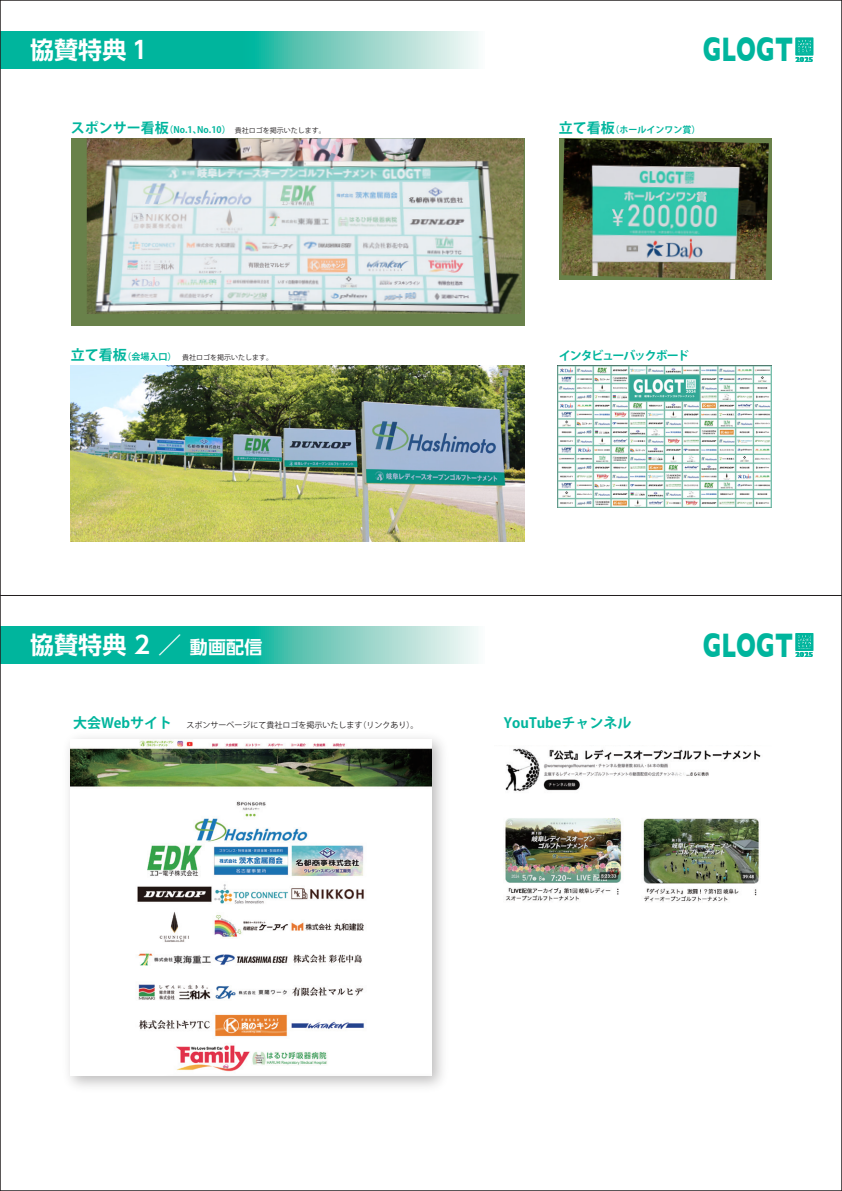
<style>
.page{position:relative;width:842px;height:1191px;background:#fff}
.page>*{position:absolute;margin:0;border:0;box-sizing:border-box;transform-origin:0 0}
.t1{font:700 34.7px "Gill Sans";color:#00b59d;scale:.68 1}
.t2{font:700 24px "UD Shin Go Pro De";letter-spacing:.005em;color:#fff}
.t3{font:700 14px "Koz Go Pr 6 N";color:#00b59d}
.t4{font:700 12px "Koz Go Pr 6 N";letter-spacing:-.105em;color:#00b59d}
.t5{font:700 9px "Koz Go Pr 6 N";color:#00b59d}
.t6{font:8px "Koz Go Pr 6 N";color:#231f20}
.t7{font:700 7.4px "Gill Sans";color:#00b59d}
.t8{font:7px "Koz Go Pr 6 N";color:#231f20}
.s1{font-size:14px}
.s2{font-weight:700;font-size:14px;color:#00b59d}
.s3{font-weight:700;font-size:9px;color:#00b59d}
.s4{font-size:18px}
</style>
<div class="page">
<svg style="left:796px;top:38px;width:17px;height:17px"></svg>
<svg style="left:2px;top:31px;width:476px;height:37px;background:#43c4b2"></svg>
<div style="left:71px;top:138px;width:453px;height:188px;background:#69814a"></div>
<img style="left:87px;top:138px;width:437px;height:176px">
<img style="left:557px;top:365px;width:214px;height:143px">
<img style="left:71px;top:365px;width:453px;height:176px">
<div style="left:559px;top:138px;width:212px;height:142px;background:#69814a"></div>
<img style="left:561px;top:139px;width:208px;height:141px">
<svg style="left:796px;top:633px;width:17px;height:18px"></svg>
<svg style="left:2px;top:626px;width:476px;height:37px;background:#43c4b2"></svg>
<img style="left:68px;top:737px;width:375px;height:350px">
<img style="left:71px;top:739px;width:361px;height:336px">
<img style="left:505px;top:818px;width:117px;height:83px">
<img style="left:643px;top:818px;width:116px;height:84px">
<img style="left:505px;top:748px;width:256px;height:44px">
<h2 class="t2" style="left:30px;top:30px;width:119px">協賛特典 1</h2>
<h1 class="t1" style="left:703px;top:22px;width:134px">GLOGT</h1>
<p class="t7" style="left:795px;top:53px;width:19px">2025</p>
<p class="t5" style="left:71px;top:124px;width:161px"><span class="s1">スポンサー看板</span>（No.1、No.10）</p>
<p class="t8" style="left:235px;top:126px;width:92px">貴社ロゴを掲示いたします。</p>
<p class="t5" style="left:559px;top:124px;width:143px"><span class="s1">立て看板</span>（ホールインワン賞）</p>
<p class="t8" style="left:71px;top:353px;width:204px"><span class="s2">立て看板</span><span class="s3">（会場入口）</span> 貴社ロゴを掲示いたします。</p>
<h3 class="t4" style="left:559px;top:348px;width:132px">インタビューバックボード</h3>
<h2 class="t2" style="left:30px;top:625px;width:234px">協賛特典 2 ／ <span class="s4">動画配信</span></h2>
<p class="t6" style="left:73px;top:720px;width:347px"><span class="s2">大会Webサイト</span> スポンサーページにて貴社ロゴを掲示いたします（リンクあり）。</p>
<h3 class="t3" style="left:504px;top:715px;width:129px">YouTubeチャンネル</h3>
<h1 class="t1" style="left:703px;top:617px;width:134px">GLOGT</h1>
<p class="t7" style="left:795px;top:648px;width:19px">2025</p>
</div>
